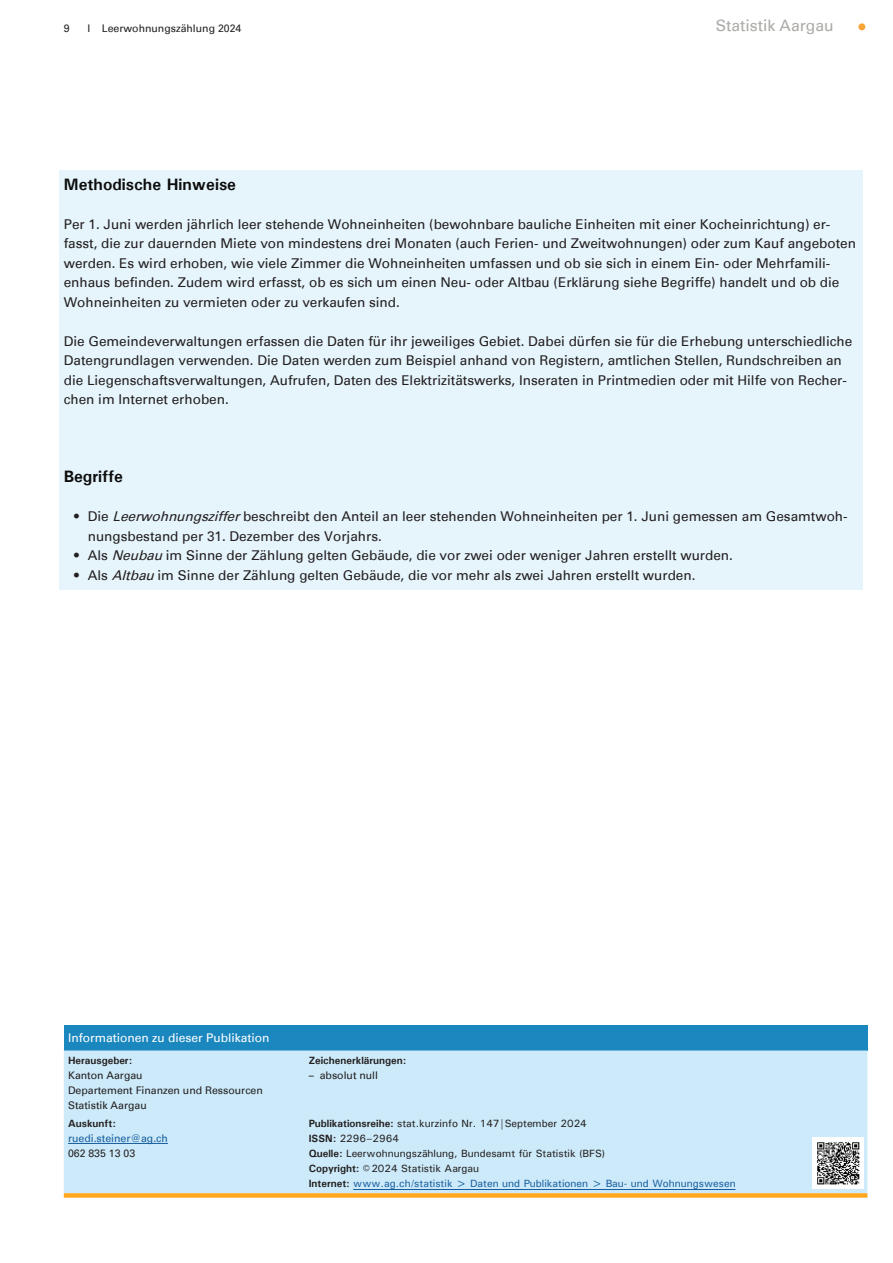
<style>
.page{position:relative;width:893px;height:1263px;background:#fff}
.page>*{position:absolute;margin:0;border:0;box-sizing:border-box;transform-origin:0 0}
.Lauftext{font:700 16.5px "Univers";color:#0d0d0d}
.Titel_Ebene_1{font:700 16.5px "Univers";color:#0d0d0d}
.t1{font:15.75px "Univers";color:#adaba7}
.Lauftext-2{font:13.5px/19.5px "Univers";color:#231f20}
.Tabelle_Titel{font:12px "Univers";color:#fff}
.Impressum_fett{font:500 10.5px "Univers";color:#231f20}
.Impressum{font:10.5px "Univers";color:#231f20}
.Impressum_fett-2{font:500 10.5px "Univers";color:#175d9e}
.Impressum_fett-3{font:700 10.5px "Univers";color:#231f20}
.Impressum-2{font:10.5px "Univers";color:#175d9e}
.Impressum_fett-4{font:10.5px "Univers";color:#231f20}
.s1{font-style:italic}
.s2{font-weight:700}
.s3{font-weight:700;font-size:13.5px}
.s4{font-weight:700;color:#231f20}
</style>
<div class="page">
<div style="left:858px;top:23px;width:7px;height:7px;background:#f9a436;border-radius:50%"></div>
<div style="left:64px;top:1025px;width:803px;height:25px;background:#1a87bf"></div>
<div style="left:64px;top:1050px;width:803px;height:143px;background:#cceaf9"></div>
<svg style="left:64px;top:1193px;width:803px;height:5px;background:#feb034"></svg>
<hr style="left:68px;top:1143px;width:100px;height:1px;background:#175d9e">
<hr style="left:353px;top:1189px;width:382px;height:1px;background:#175d9e">
<div style="left:812px;top:1137px;width:51px;height:51px;background:#fff"></div>
<img style="left:817px;top:1142px;width:43px;height:43px">
<div style="left:60px;top:170px;width:803px;height:420px;background:#e6f5fc"></div>
<p class="Impressum" style="left:64px;top:22px;width:7px">9</p>
<p class="Impressum" style="left:87px;top:22px;width:156px">I Leerwohnungszählung 2024</p>
<p class="t1" style="left:716px;top:16px;width:120px">Statistik Aargau</p>
<p class="Lauftext" style="left:64px;top:173px;width:174px">Methodische Hinweise</p>
<p class="Lauftext-2" style="left:64px;top:214px;width:794px">Per 1. Juni werden jährlich leer stehende Wohneinheiten (bewohnbare bauliche Einheiten mit einer Kocheinrichtung) er&shy;fasst, die zur dauernden Miete von mindestens drei Monaten (auch Ferien- und Zweitwohnungen) oder zum Kauf angeboten werden. Es wird erhoben, wie viele Zimmer die Wohneinheiten umfassen und ob sie sich in einem Ein- oder Mehrfamili&shy;enhaus befinden. Zudem wird erfasst, ob es sich um einen Neu- oder Altbau (Erklärung siehe Begriffe) handelt und ob die Wohneinheiten zu vermieten oder zu verkaufen sind.</p>
<p class="Lauftext-2" style="left:64px;top:331px;width:790px">Die Gemeindeverwaltungen erfassen die Daten für ihr jeweiliges Gebiet. Dabei dürfen sie für die Erhebung unterschiedliche Datengrundlagen verwenden. Die Daten werden zum Beispiel anhand von Registern, amtlichen Stellen, Rundschreiben an die Liegenschaftsverwaltungen, Aufrufen, Daten des Elektrizitätswerks, Inseraten in Printmedien oder mit Hilfe von Recher&shy;chen im Internet erhoben.</p>
<p class="Titel_Ebene_1" style="left:64px;top:466px;width:61px">Begriffe</p>
<p class="Lauftext-2" style="left:88px;top:507px;width:761px;text-indent:-14px">• Die <span class="s1">Leerwohnungsziffer</span>beschreibt den Anteil an leer stehenden Wohneinheiten per 1. Juni gemessen am Gesamtwoh&shy;nungsbestand per 31. Dezember des Vorjahrs.</p>
<p class="Lauftext-2" style="left:74px;top:546px;width:660px">• Als <span class="s1">Neubau</span> im Sinne der Zählung gelten Gebäude, die vor zwei oder weniger Jahren erstellt wurden.</p>
<p class="Lauftext-2" style="left:74px;top:565px;width:623px">• Als <span class="s1">Altbau</span> im Sinne der Zählung gelten Gebäude, die vor mehr als zwei Jahren erstellt wurden.</p>
<p class="Tabelle_Titel" style="left:68px;top:1031px;width:203px">Informationen zu dieser Publikation</p>
<p class="Impressum_fett-3" style="left:68px;top:1053px;width:66px">Herausgeber:</p>
<p class="Impressum" style="left:68px;top:1068px;width:76px">Kanton Aargau</p>
<p class="Impressum" style="left:68px;top:1083px;width:196px">Departement Finanzen und Ressourcen</p>
<p class="Impressum" style="left:68px;top:1098px;width:80px">Statistik Aargau</p>
<p class="Impressum_fett-3" style="left:68px;top:1117px;width:49px">Auskunft:</p>
<p class="Impressum-2" style="left:68px;top:1132px;width:101px">ruedi.steiner@ag.ch</p>
<p class="Impressum" style="left:68px;top:1147px;width:69px">062 835 13 03</p>
<p class="Impressum_fett-3" style="left:309px;top:1053px;width:99px">Zeichenerklärungen:</p>
<p class="Impressum_fett-4" style="left:309px;top:1068px;width:71px">– absolut null</p>
<p class="Impressum_fett" style="left:309px;top:1117px;width:280px"><span class="s2">Publikationsreihe:</span> stat.kurzinfo Nr. 147|September 2024</p>
<p class="Impressum_fett" style="left:309px;top:1132px;width:92px"><span class="s2">ISSN:</span> 2296–2964</p>
<p class="Impressum_fett" style="left:309px;top:1147px;width:298px"><span class="s2">Quelle:</span> Leerwohnungszählung, Bundesamt für Statistik (BFS)</p>
<p class="Impressum_fett" style="left:309px;top:1162px;width:172px"><span class="s2">Copyright:</span> <span class="s3">©</span> 2024 Statistik Aargau</p>
<p class="Impressum_fett-2" style="left:309px;top:1177px;width:428px"><span class="s4">Internet:</span> www.ag.ch/statistik &gt; Daten und Publikationen &gt; Bau- und Wohnungswesen</p>
</div>
